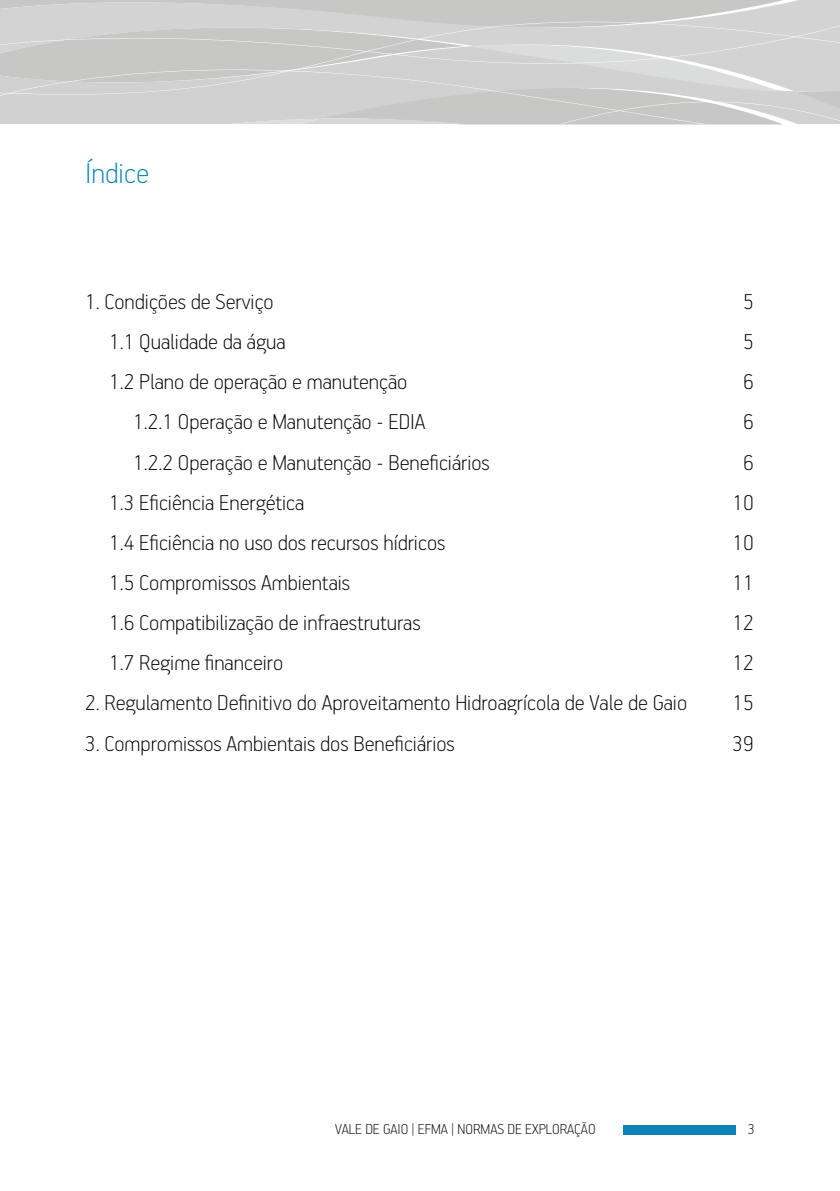
<style>
.page{position:relative;width:840px;height:1191px;background:#fff}
.page>*{position:absolute;margin:0;border:0;box-sizing:border-box;transform-origin:0 0}
.t1{font:100 32px "PF Handbook Pro";color:#0c84b8}
.t2{font:100 24px "PF Handbook Pro";color:#000}
.t3{font:100 16px "PF Handbook Pro";color:#000}
</style>
<div class="page">
<svg style="left:0;top:0;width:839px;height:5px;background:#cacac9"></svg>
<svg style="left:0;top:5px;width:839px;height:17px;background:#cecece"></svg>
<svg style="left:0;top:22px;width:839px;height:48px;background:#d0d0d0"></svg>
<svg style="left:0;top:70px;width:839px;height:53px;background:#d0d0cf"></svg>
<div style="left:623px;top:1124px;width:112px;height:10px;background:#0c84b8"></div>
<h1 class="t1" style="left:85px;top:154px;width:65px">Índice</h1>
<p class="t2" style="left:85px;top:287px;width:190px">1. Condições de Serviço</p>
<p class="t2" style="left:742px;top:287px;width:12px">5</p>
<p class="t2" style="left:109px;top:327px;width:178px">1.1 Qualidade da água</p>
<p class="t2" style="left:742px;top:327px;width:12px">5</p>
<p class="t2" style="left:109px;top:367px;width:299px">1.2 Plano de operação e manutenção</p>
<p class="t2" style="left:742px;top:367px;width:12px">6</p>
<p class="t2" style="left:133px;top:407px;width:294px">1.2.1 Operação e Manutenção - EDIA</p>
<p class="t2" style="left:742px;top:407px;width:12px">6</p>
<p class="t2" style="left:133px;top:447px;width:358px">1.2.2 Operação e Manutenção - Beneficiários</p>
<p class="t2" style="left:742px;top:447px;width:12px">6</p>
<p class="t2" style="left:109px;top:488px;width:196px">1.3 Eficiência Energética</p>
<p class="t2" style="left:732px;top:488px;width:23px">10</p>
<p class="t2" style="left:109px;top:528px;width:337px">1.4 Eficiência no uso dos recursos hídricos</p>
<p class="t2" style="left:732px;top:528px;width:23px">10</p>
<p class="t2" style="left:109px;top:568px;width:242px">1.5 Compromissos Ambientais</p>
<p class="t2" style="left:732px;top:568px;width:23px">11</p>
<p class="t2" style="left:109px;top:608px;width:313px">1.6 Compatibilização de infraestruturas</p>
<p class="t2" style="left:732px;top:608px;width:23px">12</p>
<p class="t2" style="left:109px;top:648px;width:175px">1.7 Regime financeiro</p>
<p class="t2" style="left:732px;top:648px;width:23px">12</p>
<p class="t2" style="left:85px;top:688px;width:603px">2. Regulamento Definitivo do Aproveitamento Hidroagrícola de Vale de Gaio</p>
<p class="t2" style="left:732px;top:688px;width:23px">15</p>
<p class="t2" style="left:85px;top:728px;width:371px">3. Compromissos Ambientais dos Beneficiários</p>
<p class="t2" style="left:732px;top:728px;width:23px">39</p>
<p class="t3" style="left:335px;top:1119px;width:262px">VALE DE GAIO | EFMA | NORMAS DE EXPLORAÇÃO</p>
<p class="t3" style="left:747px;top:1119px;width:9px">3</p>
</div>
